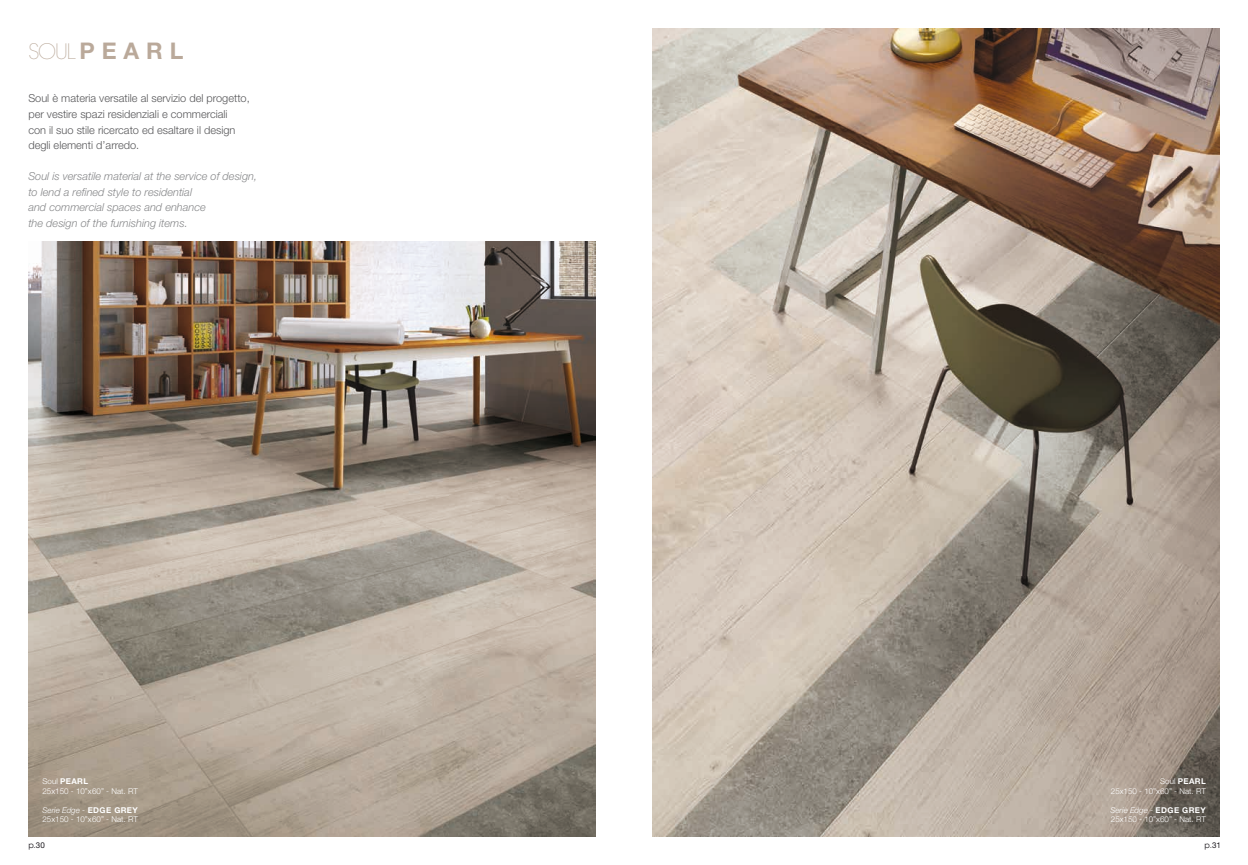
<style>
.page{position:relative;width:1248px;height:865px;background:#fff}
.page>*{position:absolute;margin:0;border:0;box-sizing:border-box;transform-origin:0 0}
.t1{font:700 23px "Helvetica Neue LT Std";letter-spacing:.3em;color:#baa99a}
.t2{font:300 11px/15.6px "Helvetica Neue LT Std";color:#58585a}
.t3{font:italic 300 11px/15.6px "Helvetica Neue LT Std";color:#87888a}
.t4{font:300 8px/9.6px "Helvetica Neue LT Std";color:#fff}
.t5{font:8px "ITC Avant Garde Std";color:#1a171c}
.s1{font-family:"ITC Avant Garde Std";font-weight:200;font-size:21.1px}
.s2{font-weight:700}
.s3{font-style:italic}
.s4{font-family:"Helvetica Neue LT Std"}
</style>
<div class="page">
<img style="left:652px;top:28px;width:567px;height:808px">
<img style="left:28px;top:241px;width:567px;height:595px">
<h1 class="t1" style="left:28px;top:36px;width:154px"><span class="s1">SOUL</span> PEARL</h1>
<p class="t2" style="left:28px;top:90px;width:223px">Soul è materia versatile al servizio del progetto, per vestire spazi residenziali e commerciali<br>con il suo stile ricercato ed esaltare il design degli elementi d’arredo.</p>
<p class="t3" style="left:28px;top:168px;width:230px">Soul is versatile material at the service of design, to lend a refined style to residential<br>and commercial spaces and enhance<br>the design of the furnishing items.</p>
<p class="t4" style="left:43px;top:776px;width:97px">Soul <span class="s2">PEARL<br></span>25x150 - 10”x60” - Nat. RT</p>
<p class="t4" style="left:43px;top:805px;width:97px"><span class="s3">Serie Edge</span> - <span class="s2">EDGE GREY<br></span>25x150 - 10”x60” - Nat. RT</p>
<p class="t4" style="left:1110px;top:776px;width:96px;text-align:right">Soul <span class="s2">PEARL<br></span>25x150 - 10”x60” - Nat. RT</p>
<p class="t4" style="left:1110px;top:805px;width:97px"><span class="s3">Serie Edge</span> - <span class="s2">EDGE GREY<br></span>25x150 - 10”x60” - Nat. RT</p>
<p class="t5" style="left:28px;top:840px;width:18px">p.<span class="s4">30</span></p>
<p class="t5" style="left:1204px;top:840px;width:18px">p.<span class="s4">31</span></p>
</div>
